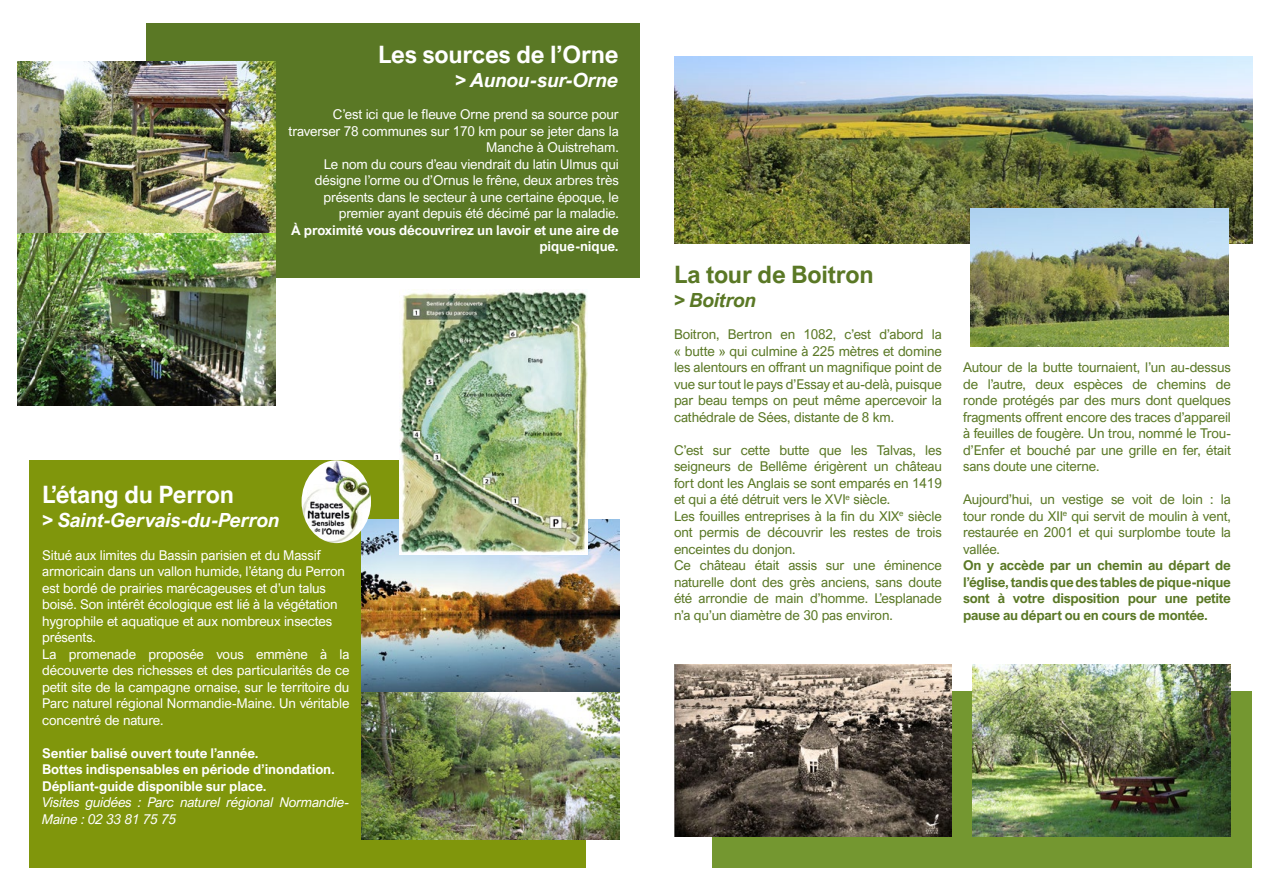
<style>
.page{position:relative;width:1263px;height:893px;background:#fff}
.page>*{position:absolute;margin:0;border:0;box-sizing:border-box;transform-origin:0 0}
.t1{font:700 24px "Arial Nova";letter-spacing:-.01em;color:#fff}
.t2{font:700 24px "Arial Nova";letter-spacing:-.01em;color:#5a7825}
.t3{font:italic 700 19.5px "Arial Nova";letter-spacing:-.01em;color:#fff}
.t4{font:italic 700 19.5px "Arial Nova";letter-spacing:-.01em;color:#5a7825}
.t5{font:13.5px/16.5px "Arial Nova";letter-spacing:-.01em;color:#5a7825;text-align:justify}
.t6{font:13.5px/16.5px "Arial Nova";letter-spacing:-.01em;color:#fff;text-align:right}
.t7{font:700 13.5px/16.5px "Arial Nova";letter-spacing:-.01em;color:#fff;text-align:right}
.t8{font:700 13.5px/16.5px "Arial Nova";letter-spacing:-.02em;color:#5a7825;text-align:justify}
.t9{font:italic 13.5px/16.5px "Arial Nova";letter-spacing:-.01em;color:#fff}
.s1{font-style:normal}
</style>
<div class="page">
<div style="left:147px;top:23px;width:493px;height:254px;background:#5a7825"></div>
<div style="left:29px;top:460px;width:557px;height:407px;background:#80960c"></div>
<div style="left:712px;top:691px;width:540px;height:176px;background:#749730"></div>
<img style="left:361px;top:691px;width:258px;height:149px">
<img style="left:674px;top:57px;width:578px;height:186px">
<img style="left:18px;top:62px;width:258px;height:343px">
<img style="left:971px;top:208px;width:258px;height:139px">
<img style="left:361px;top:519px;width:258px;height:172px">
<img style="left:973px;top:664px;width:258px;height:172px">
<img style="left:674px;top:664px;width:277px;height:172px">
<img style="left:399px;top:289px;width:189px;height:266px">
<img style="left:302px;top:460px;width:69px;height:83px">
<h1 class="t1" style="left:378px;top:41px;width:242px">Les sources de l’Orne</h1>
<h2 class="t3" style="left:455px;top:68px;width:165px"><span class="s1">&gt;</span> Aunou-sur-Orne</h2>
<p class="t6" style="left:289px;top:106px;width:332px">C’est ici que le fleuve Orne prend sa source pour traverser 78 communes sur 170 km pour se jeter dans la Manche à Ouistreham.<br>Le nom du cours d’eau viendrait du latin Ulmus qui désigne l’orme ou d’Ornus le frêne, deux arbres très présents dans le secteur à une certaine époque, le premier ayant depuis été décimé par la maladie.</p>
<p class="t7" style="left:291px;top:222px;width:329px">À proximité vous découvrirez un lavoir et une aire de pique-nique.</p>
<h1 class="t1" style="left:42px;top:481px;width:193px">L’étang du Perron</h1>
<h2 class="t3" style="left:42px;top:508px;width:239px"><span class="s1">&gt;</span> Saint-Gervais-du-Perron</h2>
<p class="t6" style="left:42px;top:547px;width:309px;text-align:left">Situé aux limites du Bassin parisien et du Massif armoricain dans un vallon humide, l’étang du Perron est bordé de prairies marécageuses et d’un talus boisé. Son intérêt écologique est lié à la végétation hygrophile et aquatique et aux nombreux insectes présents.<br>La promenade proposée vous emmène à la découverte des richesses et des particularités de ce petit site de la campagne ornaise, sur le territoire du Parc naturel régional Normandie-Maine. Un véritable concentré de nature.</p>
<p class="t7" style="left:42px;top:745px;width:294px;text-align:left">Sentier balisé ouvert toute l’année.<br>Bottes indispensables en période d’inondation.<br>Dépliant-guide disponible sur place.</p>
<p class="t9" style="left:42px;top:794px;width:309px">Visites guidées : Parc naturel régional Normandie-<br>Maine : 02 33 81 75 75</p>
<h1 class="t2" style="left:674px;top:261px;width:201px">La tour de Boitron</h1>
<h2 class="t4" style="left:674px;top:288px;width:84px"><span class="s1">&gt;</span> Boitron</h2>
<p class="t5" style="left:674px;top:326px;width:269px">Boitron, Bertron en 1082, c’est d’abord la « butte » qui culmine à 225 mètres et domine les alentours en offrant un magnifique point de vue sur tout le pays d’Essay et au-delà, puisque par beau temps on peut même apercevoir la cathédrale de Sées, distante de 8 km.</p>
<p class="t5" style="left:674px;top:442px;width:269px;text-align:left">C’est sur cette butte que les Talvas, les seigneurs de Bellême érigèrent un château fort dont les Anglais se sont emparés en 1419 et qui a été détruit vers le XVI<sup>e</sup> siècle.<br>Les fouilles entreprises à la fin du XIX<sup>e</sup> siècle ont permis de découvrir les restes de trois enceintes du donjon.<br>Ce château était assis sur une éminence naturelle dont des grès anciens, sans doute été arrondie de main d’homme. L’esplanade n’a qu’un diamètre de 30 pas environ.</p>
<p class="t5" style="left:963px;top:359px;width:269px">Autour de la butte tournaient, l’un au-dessus de l’autre, deux espèces de chemins de ronde protégés par des murs dont quelques fragments offrent encore des traces d’appareil à feuilles de fougère. Un trou, nommé le Trou&shy;d’Enfer et bouché par une grille en fer, était sans doute une citerne.</p>
<p class="t5" style="left:963px;top:491px;width:269px">Aujourd’hui, un vestige se voit de loin : la tour ronde du XII<sup>e</sup> qui servit de moulin à vent, restaurée en 2001 et qui surplombe toute la vallée.</p>
<p class="t8" style="left:963px;top:557px;width:269px">On y accède par un chemin au départ de l’église, tandis que des tables de pique-nique sont à votre disposition pour une petite pause au départ ou en cours de montée.</p>
</div>
